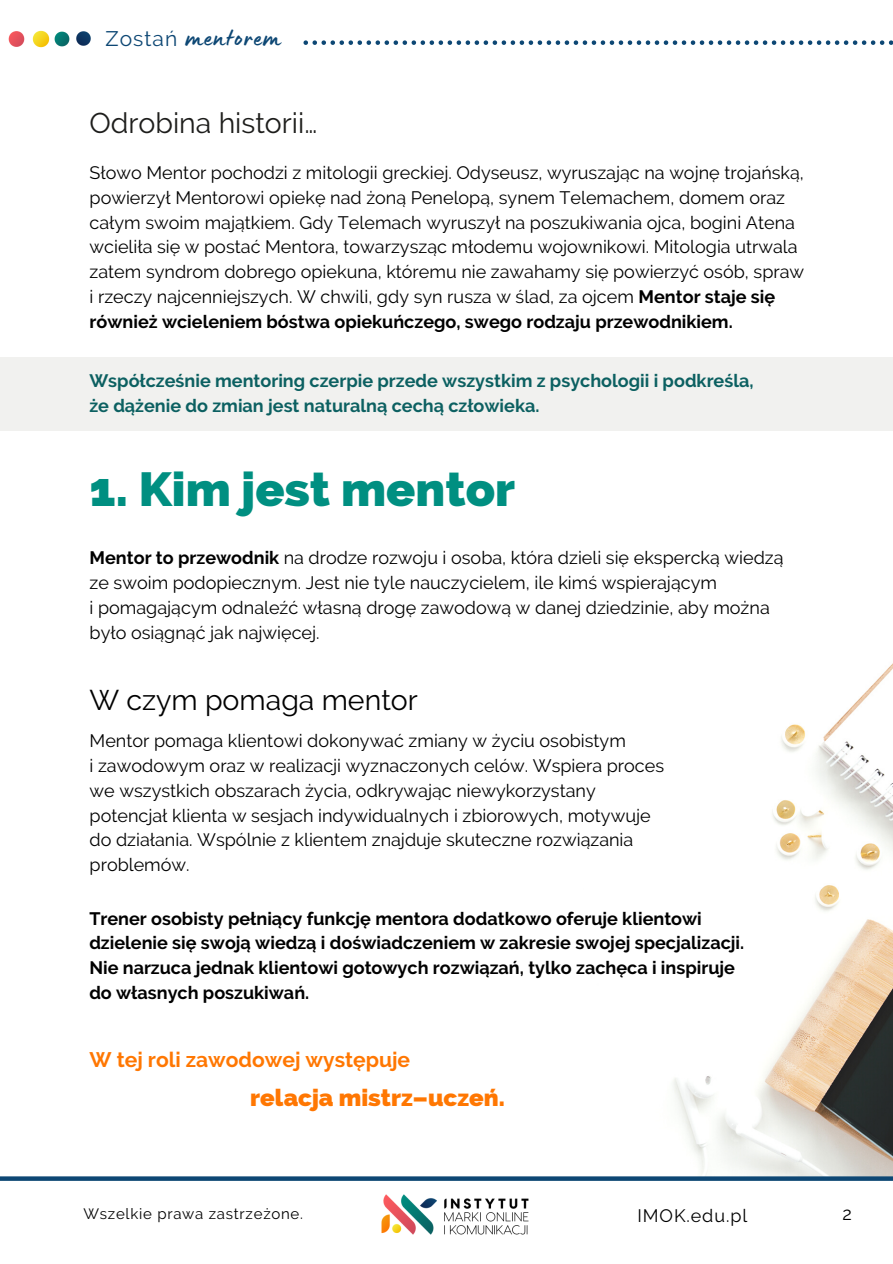
<style>
.page{position:relative;width:893px;height:1264px;background:#fff}
.page>*{position:absolute;margin:0;border:0;box-sizing:border-box;transform-origin:0 0}
.t1{font:800 48px "Raleway";color:#008f81}
.t2{font:28.5px "Raleway";color:#1d1d1b}
.t3{font:28.5px "Raleway";color:#000}
.t4{font:27.9px "Lumios Marker";letter-spacing:.05em;color:#0d4774}
.t5{font:800 24px "Raleway";color:#ff7702}
.t6{font:700 21px "Raleway";color:#ff7702}
.t7{font:21px "Raleway";letter-spacing:.05em;color:#0d4774}
.t8{font:18px/24.8px "Raleway";color:#000}
.t9{font:700 18px/24.8px "Raleway";color:#000}
.t10{font:700 18px/24.8px "Raleway";color:#0c6061}
.t11{font:18px "Raleway";letter-spacing:.05em;color:#000}
.t12{font:15px "Raleway";letter-spacing:.05em;color:#000}
.s1{font-weight:700}
</style>
<div class="page">
<img style="left:673px;top:664px;width:219px;height:512px">
<svg style="left:0;top:1176px;width:892px;height:4px;background:#225780"></svg>
<img style="left:367px;top:1176px;width:175px;height:59px">
<svg style="left:303px;top:40px;width:589px;height:5px"></svg>
<img style="left:34px;top:30px;width:16px;height:18px">
<img style="left:54px;top:33px;width:3px;height:12px">
<img style="left:8px;top:31px;width:26px;height:16px">
<img style="left:57px;top:31px;width:34px;height:16px">
<div style="left:0;top:357px;width:892px;height:74px;background:#f1f1ef"></div>
<h5 class="t7" style="left:105px;top:26px;width:73px">Zostań</h5>
<h2 class="t4" style="left:185px;top:28px;width:97px">mentorem</h2>
<h2 class="t2" style="left:89px;top:107px;width:229px">Odrobina historii…</h2>
<p class="t8" style="left:90px;top:160px;width:716px">Słowo Mentor pochodzi z mitologii greckiej. Odyseusz, wyruszając na wojnę trojańską, powierzył Mentorowi opiekę nad żoną Penelopą, synem Telemachem, domem oraz całym swoim majątkiem. Gdy Telemach wyruszył na poszukiwania ojca, bogini Atena wcieliła się w postać Mentora, towarzysząc młodemu wojownikowi. Mitologia utrwala zatem syndrom dobrego opiekuna, któremu nie zawahamy się powierzyć osób, spraw i rzeczy najcenniejszych. W chwili, gdy syn rusza w ślad, za ojcem <span class="s1">Mentor staje się również wcieleniem bóstwa opiekuńczego, swego rodzaju przewodnikiem.</span></p>
<h6 class="t10" style="left:89px;top:368px;width:665px">Współcześnie mentoring czerpie przede wszystkim z psychologii i podkreśla, że dążenie do zmian jest naturalną cechą człowieka.</h6>
<h1 class="t1" style="left:90px;top:460px;width:427px">1. Kim jest mentor</h1>
<p class="t8" style="left:90px;top:545px;width:695px"><span class="s1">Mentor to przewodnik</span> na drodze rozwoju i osoba, która dzieli się ekspercką wiedzą ze swoim podopiecznym. Jest nie tyle nauczycielem, ile kimś wspierającym</p>
<p class="t8" style="left:90px;top:595px;width:681px">i pomagającym odnaleźć własną drogę zawodową w danej dziedzinie, aby można było osiągnąć jak najwięcej.</p>
<p class="t3" style="left:89px;top:683px;width:330px">W czym pomaga mentor</p>
<h2 class="t8" style="left:90px;top:728px;width:538px">Mentor pomaga klientowi dokonywać zmiany w życiu osobistym</h2>
<p class="t8" style="left:90px;top:753px;width:576px">i zawodowym oraz w realizacji wyznaczonych celów. Wspiera proces we wszystkich obszarach życia, odkrywając niewykorzystany potencjał klienta w sesjach indywidualnych i zbiorowych, motywuje do działania. Wspólnie z klientem znajduje skuteczne rozwiązania problemów.</p>
<p class="t9" style="left:89px;top:905px;width:656px">Trener osobisty pełniący funkcję mentora dodatkowo oferuje klientowi dzielenie się swoją wiedzą i doświadczeniem w zakresie swojej specjalizacji.<br>Nie narzuca jednak klientowi gotowych rozwiązań, tylko zachęca i inspiruje do własnych poszukiwań.</p>
<h6 class="t6" style="left:90px;top:1047px;width:322px">W tej roli zawodowej występuje</h6>
<h4 class="t5" style="left:250px;top:1083px;width:256px">relacja mistrz–uczeń.</h4>
<p class="t12" style="left:83px;top:1204px;width:221px">Wszelkie prawa zastrzeżone.</p>
<p class="t11" style="left:637px;top:1205px;width:111px">IMOK.edu.pl</p>
<p class="t8" style="left:842px;top:1201px;width:11px">2</p>
</div>
